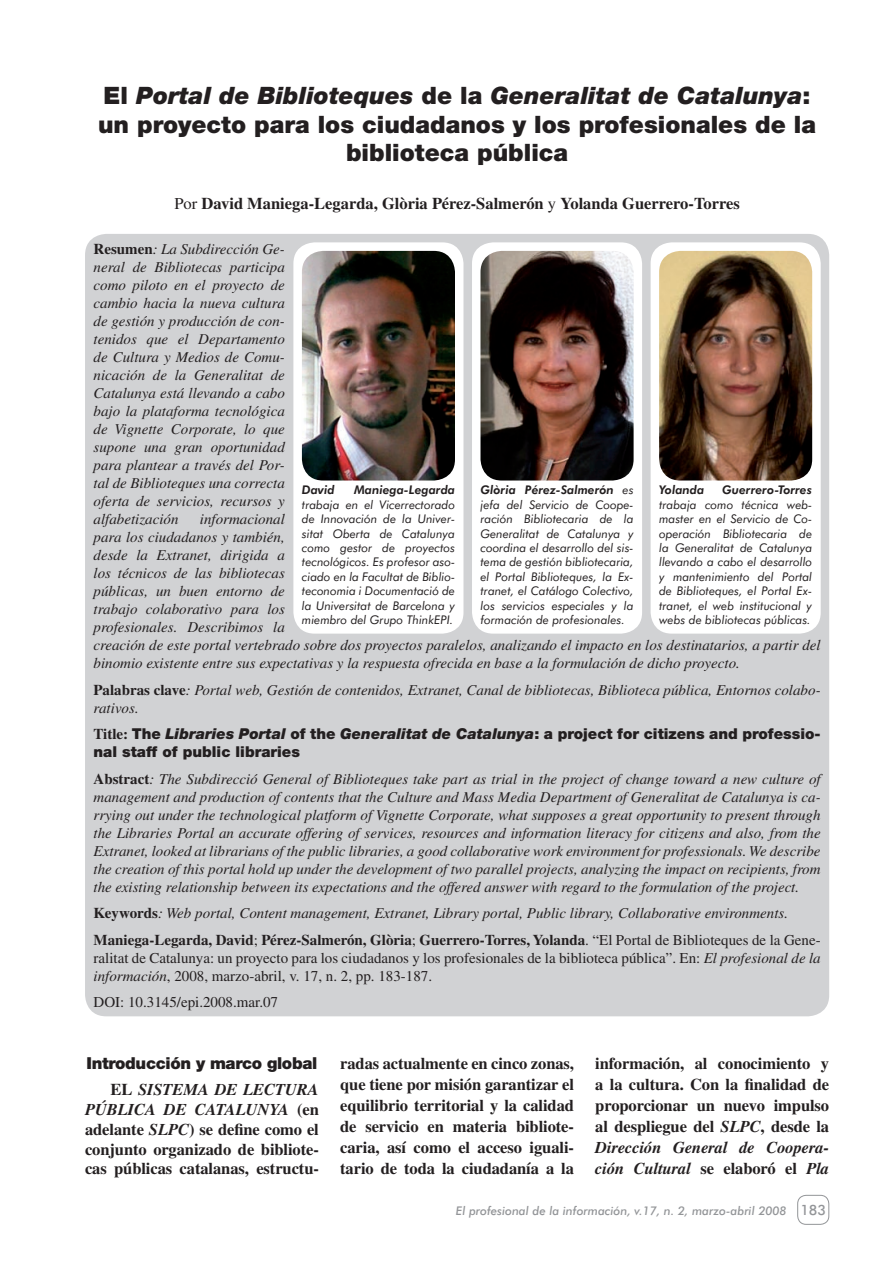
<style>
.page{position:relative;width:893px;height:1263px;background:#fff}
.page>*{position:absolute;margin:0;border:0;box-sizing:border-box;transform-origin:0 0}
.t1{font:900 24px/28.8px "Helvetica Neue";color:#231f20;text-align:center}
.t2{font:700 16.5px/21px "Times";letter-spacing:-.005em;color:#231f20;text-align:justify}
.t3{font:900 16.5px "Helvetica Neue";letter-spacing:-.02em;color:#231f20}
.t4{font:italic 15px/18px "Times";color:#231f20}
.t5{font:15px/18px "Times";color:#231f20}
.t6{font:900 15px/18px "Helvetica Neue";color:#231f20}
.t7{font:500 14.25px "Futura BT";color:#939598}
.t8{font:italic 12px/14.4px "Futura BT";color:#231f20;text-align:justify}
.t9{font:italic 500 12px "Futura BT";color:#939598}
.t10{font:italic 800 12px "Futura BT";color:#231f20}
.s1{font-style:italic}
.s2{font-weight:400}
.s3{font-weight:700;font-style:normal}
.s4{font-weight:800}
.s5{font-family:"Times";font-weight:700}
.s6{font-style:normal}
</style>
<div class="page">
<div style="left:797px;top:1195px;width:32px;height:30px;border:1px solid #939598;border-radius:9px"></div>
<div style="left:85px;top:234px;width:744px;height:782px;background:#d1d2d4;border-radius:21px"></div>
<div style="left:472px;top:242px;width:170px;height:392px;background:#fff;border-radius:21px"></div>
<div style="left:293px;top:242px;width:170px;height:392px;background:#fff;border-radius:21px"></div>
<div style="left:651px;top:242px;width:170px;height:392px;background:#fff;border-radius:21px"></div>
<img style="left:659px;top:251px;width:153px;height:229px;border-radius:21px">
<img style="left:302px;top:251px;width:153px;height:229px;border-radius:21px">
<img style="left:480px;top:251px;width:154px;height:229px;border-radius:21px">
<h1 class="t1" style="left:98px;top:81px;width:719px">El <span class="s1">Portal de Biblioteques</span> de la <span class="s1">Generalitat de Catalunya</span>: un proyecto para los ciudadanos y los profesionales de la biblioteca pública</h1>
<p class="t2" style="left:174px;top:193px;width:567px"><span class="s2">Por</span> David Maniega-Legarda, Glòria Pérez-Salmerón <span class="s2">y</span> Yolanda Guerrero-Torres</p>
<p class="t4" style="left:94px;top:240px;width:193px;text-align:justify"><span class="s3">Resumen</span>: La Subdirección Ge&shy;neral de Bibliotecas participa como piloto en el proyecto de cambio hacia la nueva cultura de gestión y producción de con&shy;tenidos que el Departamento de Cultura y Medios de Comu&shy;nicación de la Generalitat de Catalunya está llevando a cabo bajo la plataforma tecnológica de Vignette Corporate, lo que supone una gran oportunidad para plantear a través del Por&shy;tal de Biblioteques una correcta oferta de servicios, recursos y alfabetización</p>
<p class="t10" style="left:302px;top:483px;width:34px">David</p>
<p class="t10" style="left:354px;top:483px;width:102px">Maniega-Legarda</p>
<p class="t8" style="left:302px;top:497px;width:155px">trabaja en el Vicerrectorado de Innovación de la Univer&shy;sitat Oberta de Catalunya como gestor de proyectos tecnológicos. Es profesor aso&shy;ciado en la Facultat de Biblio&shy;teconomia i Documentació de la Universitat de Barcelona y miembro del Grupo ThinkEPI.</p>
<p class="t8" style="left:480px;top:483px;width:155px"><span class="s4">Glòria Pérez-Salmerón</span> es jefa del Servicio de Coope&shy;ración Bibliotecaria de la Generalitat de Catalunya y coordina el desarrollo del sis&shy;tema de gestión bibliotecaria, el Portal Biblioteques, la Ex&shy;tranet, el Catálogo Colectivo, los servicios especiales y la formación de profesionales.</p>
<p class="t10" style="left:659px;top:483px;width:47px">Yolanda</p>
<p class="t10" style="left:722px;top:483px;width:92px">Guerrero-Torres</p>
<p class="t8" style="left:659px;top:497px;width:155px">trabaja como técnica web&shy;master en el Servicio de Co&shy;operación Bibliotecaria de la Generalitat de Catalunya llevando a cabo el desarrollo y mantenimiento del Portal de Biblioteques, el Portal Ex&shy;tranet, el web institucional y webs de bibliotecas públicas.</p>
<p class="t4" style="left:94px;top:510px;width:729px;text-indent:106px">informacional<br>para los ciudadanos y también,<br>desde la Extranet, dirigida a<br>los técnicos de las bibliotecas<br>públicas, un buen entorno de<br>trabajo colaborativo para los<br>profesionales. Describimos la<br>creación de este portal vertebrado sobre dos proyectos paralelos, analizando el impacto en los destinatarios, a partir del binomio existente entre sus expectativas y la respuesta ofrecida en base a la formulación de dicho proyecto.</p>
<p class="t4" style="left:94px;top:681px;width:729px"><span class="s3">Palabras clave</span>: Portal web, Gestión de contenidos, Extranet, Canal de bibliotecas, Biblioteca pública, Entornos colabo&shy;rativos.</p>
<p class="t6" style="left:94px;top:725px;width:729px"><span class="s5">Title:</span> The <span class="s1">Libraries Portal</span> of the <span class="s1">Generalitat de Catalunya</span>: a project for citizens and professio&shy;nal staff of public libraries</p>
<p class="t4" style="left:94px;top:770px;width:729px;text-align:justify"><span class="s3">Abstract</span>: The Subdirecció General of Biblioteques take part as trial in the project of change toward a new culture of management and production of contents that the Culture and Mass Media Department of Generalitat de Catalunya is ca&shy;rrying out under the technological platform of Vignette Corporate, what supposes a great opportunity to present through the Libraries Portal an accurate offering of services, resources and information literacy for citizens and also, from the Extranet, looked at librarians of the public libraries, a good collaborative work environment for professionals. We describe the creation of this portal hold up under the development of two parallel projects, analyzing the impact on recipients, from the existing relationship between its expectations and the offered answer with regard to the formulation of the project.</p>
<p class="t4" style="left:94px;top:900px;width:729px;line-height:26.5px"><span class="s3">Keywords</span>: Web portal, Content management, Extranet, Library portal, Public library, Collaborative environments.<br><span class="s3">Maniega-Legarda, David</span><span class="s6">;</span> <span class="s3">Pérez-Salmerón, Glòria</span><span class="s6">;</span> <span class="s3">Guerrero-Torres, Yolanda</span><span class="s6">. “El Portal de Biblioteques de la Gene-</span></p>
<p class="t5" style="left:94px;top:949px;width:729px">ralitat de Catalunya: un proyecto para los ciudadanos y los profesionales de la biblioteca pública”. En: <span class="s1">El profesional de la información</span>, 2008, marzo-abril, v. 17, n. 2, pp. 183-187.</p>
<p class="t5" style="left:94px;top:993px;width:186px">DOI: 10.3145/epi.2008.mar.07</p>
<p class="t3" style="left:87px;top:1053px;width:232px">Introducción y marco global</p>
<p class="t2" style="left:85px;top:1079px;width:235px;line-height:19.8px;text-indent:26px">EL <span class="s1">SISTEMA DE LECTURA PÚBLICA DE CATALUNYA</span> (en adelante <span class="s1">SLPC</span>) se define como el conjunto organizado de bibliote&shy;cas públicas catalanas, estructu-</p>
<p class="t2" style="left:340px;top:1053px;width:235px">radas actualmente en cinco zonas, que tiene por misión garantizar el equilibrio territorial y la calidad de servicio en materia bibliote&shy;caria, así como el acceso iguali&shy;tario de toda la ciudadanía a la</p>
<p class="t2" style="left:595px;top:1053px;width:235px">información, al conocimiento y a la cultura. Con la finalidad de proporcionar un nuevo impulso al despliegue del <span class="s1">SLPC</span>, desde la <span class="s1">Dirección General de Coopera&shy;ción Cultural</span> se elaboró el <span class="s1">Pla</span></p>
<p class="t9" style="left:456px;top:1203px;width:332px">El profesional de la información, v.17, n. 2, marzo-abril 2008</p>
<p class="t7" style="left:800px;top:1201px;width:27px">183</p>
</div>
